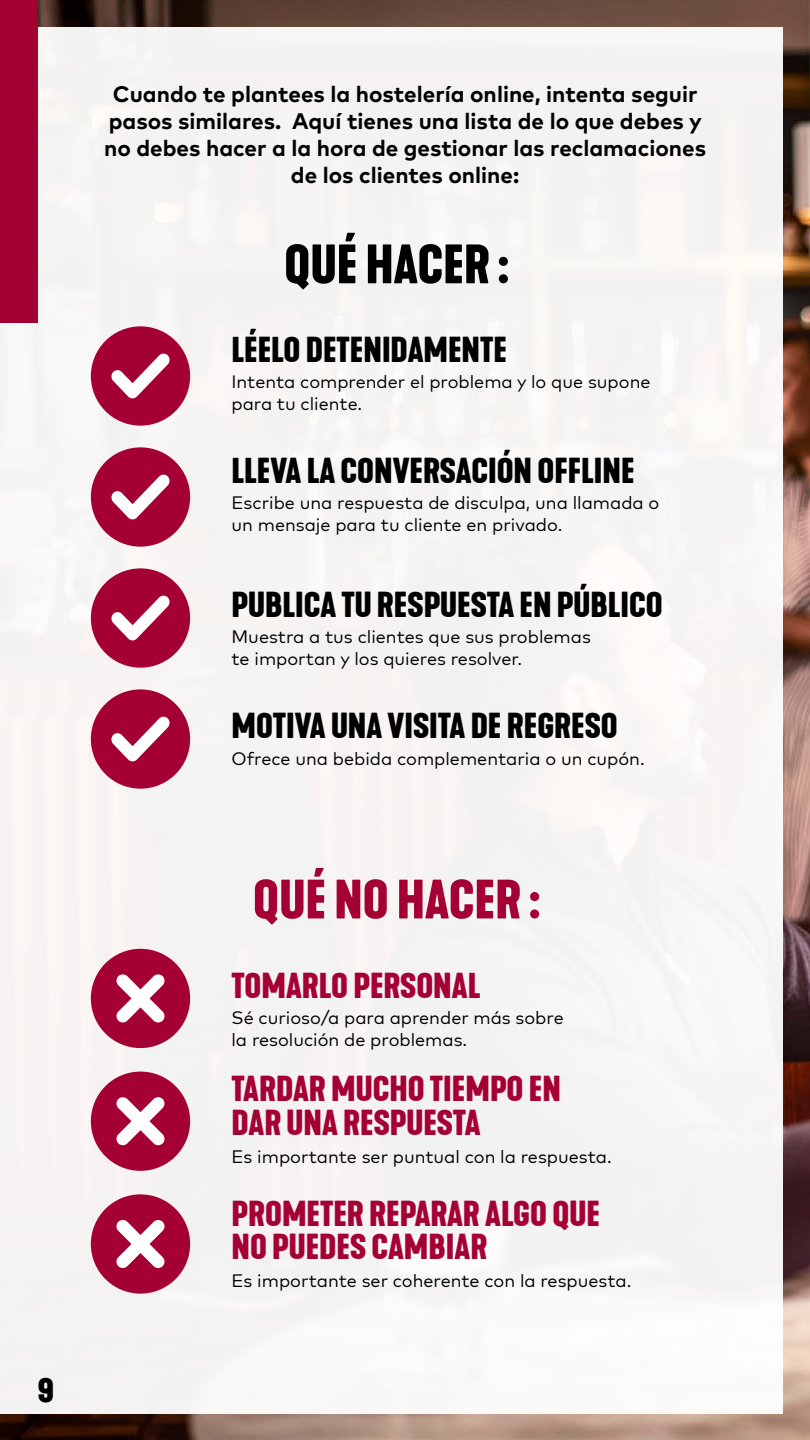
<style>
.page{position:relative;width:810px;height:1440px;background:#fff}
.page>*{position:absolute;margin:0;border:0;box-sizing:border-box;transform-origin:0 0}
.t1{font:700 51.75px "Kapra Neue";color:#a50034}
.t2{font:700 51.75px "Kapra Neue";color:#000}
.t3{font:700 33.75px "Kapra Neue";color:#000}
.t4{font:700 33.75px/33.8px "Kapra Neue";color:#a50034}
.t5{font:700 22.5px/27px "Mark Pro";color:#000;text-align:center}
.t6{font:18px/21.6px "Mark Pro";color:#000}
</style>
<div class="page">
<img style="left:0;top:0;width:810px;height:1439px">
<div style="left:0;top:27px;width:783px;height:1386px;background:#f5f3f3"></div>
<div style="left:91px;top:949px;width:99px;height:99px;background:#a50034;border-radius:50%"></div>
<div style="left:91px;top:1072px;width:99px;height:99px;background:#a50034;border-radius:50%"></div>
<div style="left:91px;top:1194px;width:99px;height:100px;background:#a50034;border-radius:50%"></div>
<svg style="left:116px;top:974px;width:49px;height:48px"></svg>
<svg style="left:116px;top:1097px;width:49px;height:48px"></svg>
<svg style="left:116px;top:1220px;width:49px;height:48px"></svg>
<div style="left:91px;top:326px;width:99px;height:100px;background:#a50034;border-radius:50%"></div>
<div style="left:91px;top:447px;width:99px;height:100px;background:#a50034;border-radius:50%"></div>
<div style="left:91px;top:568px;width:99px;height:100px;background:#a50034;border-radius:50%"></div>
<div style="left:91px;top:689px;width:99px;height:100px;background:#a50034;border-radius:50%"></div>
<svg style="left:111px;top:353px;width:59px;height:45px"></svg>
<svg style="left:111px;top:474px;width:59px;height:45px"></svg>
<svg style="left:111px;top:595px;width:59px;height:45px"></svg>
<svg style="left:111px;top:716px;width:59px;height:45px"></svg>
<div style="left:0;top:0;width:38px;height:322px;background:#a50034"></div>
<h2 class="t3" style="left:38px;top:1367px;width:18px">9</h2>
<p class="t5" style="left:104px;top:78px;width:603px">Cuando te plantees la hostelería online, intenta seguir pasos similares. Aquí tienes una lista de lo que debes y no debes hacer a la hora de gestionar las reclamaciones de los clientes online:</p>
<h1 class="t2" style="left:284px;top:230px;width:226px">QUÉ HACER :</h1>
<h2 class="t3" style="left:231px;top:327px;width:277px">LÉELO DETENIDAMENTE</h2>
<p class="t6" style="left:231px;top:371px;width:421px">Intenta comprender el problema y lo que supone para tu cliente.</p>
<h2 class="t3" style="left:231px;top:448px;width:405px">LLEVA LA CONVERSACIÓN OFFLINE</h2>
<p class="t6" style="left:231px;top:492px;width:429px">Escribe una respuesta de disculpa, una llamada o un mensaje para tu cliente en privado.</p>
<h2 class="t3" style="left:231px;top:582px;width:433px">PUBLICA TU RESPUESTA EN PÚBLICO</h2>
<p class="t6" style="left:231px;top:626px;width:361px">Muestra a tus clientes que sus problemas te importan y los quieres resolver.</p>
<h2 class="t3" style="left:231px;top:703px;width:388px">MOTIVA UNA VISITA DE REGRESO</h2>
<p class="t6" style="left:231px;top:747px;width:415px">Ofrece una bebida complementaria o un cupón.</p>
<h1 class="t1" style="left:253px;top:865px;width:288px">QUÉ NO HACER :</h1>
<h2 class="t4" style="left:231px;top:969px;width:250px">TOMARLO PERSONAL</h2>
<p class="t6" style="left:231px;top:1007px;width:334px">Sé curioso/a para aprender más sobre la resolución de problemas.</p>
<h2 class="t4" style="left:231px;top:1073px;width:331px">TARDAR MUCHO TIEMPO EN<br>DAR UNA RESPUESTA</h2>
<p class="t6" style="left:231px;top:1145px;width:382px">Es importante ser puntual con la respuesta.</p>
<h2 class="t4" style="left:231px;top:1197px;width:370px">PROMETER REPARAR ALGO QUE<br>NO PUEDES CAMBIAR</h2>
<p class="t6" style="left:231px;top:1270px;width:402px">Es importante ser coherente con la respuesta.</p>
</div>
